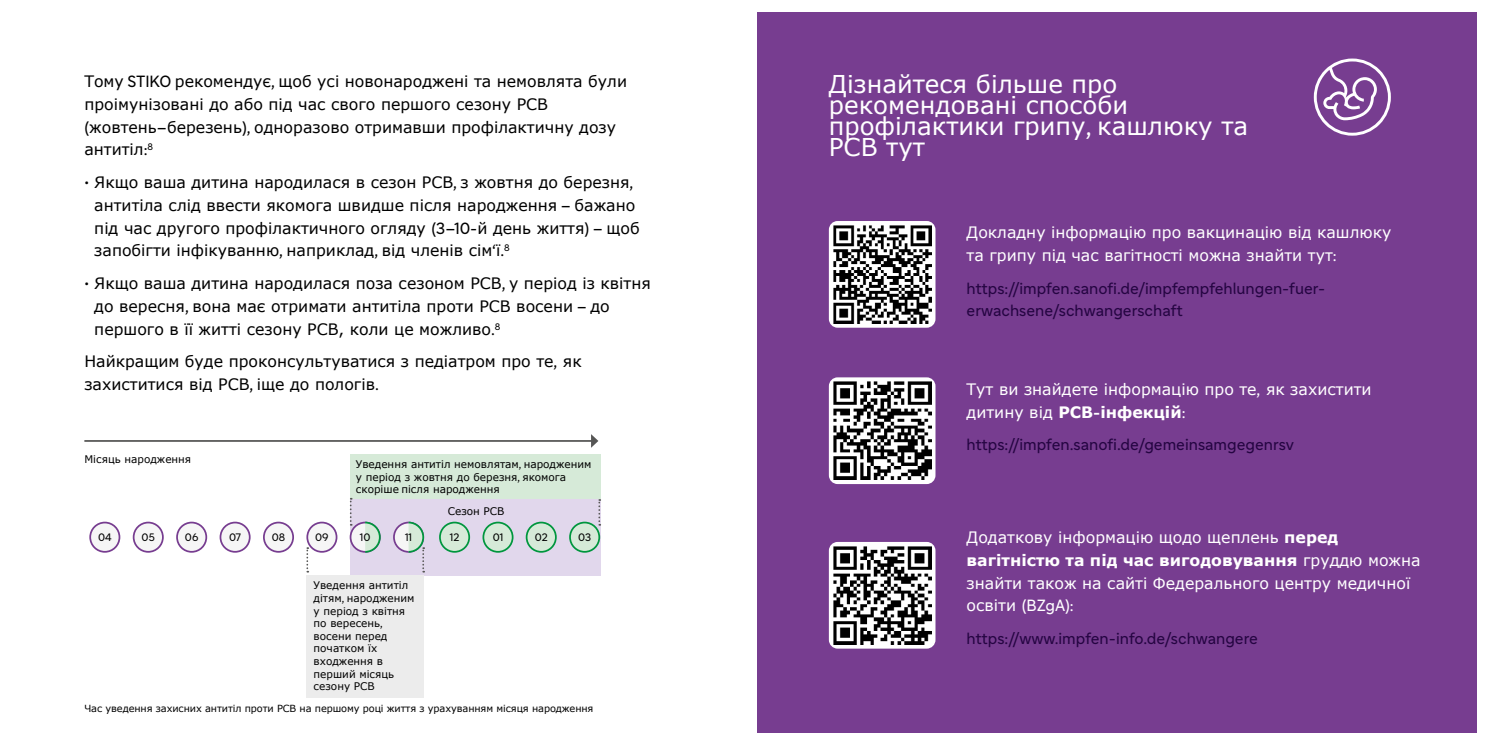
<style>
.page{position:relative;width:1489px;height:745px;background:#fff}
.page>*{position:absolute;margin:0;border:0;box-sizing:border-box;transform-origin:0 0}
.t1{font:24.5px/21px "Verdana";color:#fff}
.t2{font:15.75px/22.8px "Verdana";color:#000}
.t3{font:15.75px/22.8px "Verdana";color:#fff}
.t4{font:15.75px/22.8px "Sanofi Sans";color:#250542}
.t5{font:10.5px/12.6px "Verdana";color:#000}
.t6{font:10.5px "Sanofi Sans";color:#000}
.t7{font:9.8px "Verdana";letter-spacing:-.01em;color:#000}
.s1{font-family:"Sanofi Sans"}
.s2{font-weight:700}
.s3{font-family:"Sanofi Sans";font-weight:700}
.s4{font-family:"Verdana";color:#fff}
.s5{color:#fff}
</style>
<div class="page">
<div style="left:756px;top:12px;width:720px;height:720px;background:#773d90"></div>
<div style="left:828px;top:221px;width:107px;height:106px;background:#fff;border-radius:9px"></div>
<img style="left:833px;top:225px;width:98px;height:98px">
<div style="left:828px;top:377px;width:107px;height:106px;background:#fff;border-radius:9px"></div>
<img style="left:833px;top:381px;width:98px;height:98px">
<div style="left:828px;top:541px;width:107px;height:107px;background:#fff;border-radius:9px"></div>
<img style="left:833px;top:546px;width:98px;height:97px">
<svg style="left:1313px;top:58px;width:77px;height:78px"></svg>
<div style="left:350px;top:487px;width:250px;height:87px;background:#e1d7ec"></div>
<div style="left:350px;top:454px;width:250px;height:45px;background:#d6ead8"></div>
<svg style="left:306px;top:547px;width:2px;height:25px"></svg>
<svg style="left:350px;top:497px;width:2px;height:28px"></svg>
<svg style="left:598px;top:499px;width:2px;height:26px"></svg>
<div style="left:90px;top:522px;width:29px;height:29px;background:#f6f6f6;border-radius:50%"></div>
<div style="left:89px;top:521px;width:31px;height:31px;border:2px solid #773d90;border-radius:50%"></div>
<div style="left:220px;top:522px;width:30px;height:29px;background:#f6f6f6;border-radius:50%"></div>
<div style="left:219px;top:521px;width:31px;height:31px;border:2px solid #773d90;border-radius:50%"></div>
<div style="left:350px;top:522px;width:30px;height:29px;background:#f6f6f6;border-radius:50%"></div>
<div style="left:349px;top:521px;width:31px;height:31px;border:2px solid #773d90;border-radius:50%"></div>
<svg style="left:363px;top:521px;width:18px;height:32px"></svg>
<div style="left:526px;top:522px;width:30px;height:29px;background:#d6ead8;border-radius:50%"></div>
<div style="left:525px;top:521px;width:31px;height:31px;border:2px solid #00963e;border-radius:50%"></div>
<div style="left:394px;top:522px;width:29px;height:29px;background:#f6f6f6;border-radius:50%"></div>
<div style="left:393px;top:521px;width:31px;height:31px;border:2px solid #773d90;border-radius:50%"></div>
<svg style="left:407px;top:521px;width:18px;height:51px"></svg>
<div style="left:570px;top:522px;width:29px;height:29px;background:#d6ead8;border-radius:50%"></div>
<div style="left:569px;top:521px;width:31px;height:31px;border:2px solid #00963e;border-radius:50%"></div>
<div style="left:134px;top:522px;width:29px;height:29px;background:#f6f6f6;border-radius:50%"></div>
<div style="left:133px;top:521px;width:31px;height:31px;border:2px solid #773d90;border-radius:50%"></div>
<div style="left:264px;top:522px;width:29px;height:29px;background:#f6f6f6;border-radius:50%"></div>
<div style="left:263px;top:521px;width:31px;height:31px;border:2px solid #773d90;border-radius:50%"></div>
<div style="left:440px;top:522px;width:29px;height:29px;background:#d6ead8;border-radius:50%"></div>
<div style="left:439px;top:521px;width:31px;height:31px;border:2px solid #00963e;border-radius:50%"></div>
<div style="left:177px;top:522px;width:29px;height:29px;background:#f6f6f6;border-radius:50%"></div>
<div style="left:176px;top:521px;width:31px;height:31px;border:2px solid #773d90;border-radius:50%"></div>
<div style="left:307px;top:522px;width:29px;height:29px;background:#f6f6f6;border-radius:50%"></div>
<div style="left:306px;top:521px;width:31px;height:31px;border:2px solid #773d90;border-radius:50%"></div>
<div style="left:483px;top:522px;width:29px;height:29px;background:#d6ead8;border-radius:50%"></div>
<div style="left:482px;top:521px;width:31px;height:31px;border:2px solid #00963e;border-radius:50%"></div>
<div style="left:306px;top:574px;width:118px;height:123px;background:#ececec"></div>
<hr style="left:84px;top:440px;width:508px;height:1px;background:#565655">
<svg style="left:591px;top:434px;width:7px;height:13px"></svg>
<p class="t2" style="left:84px;top:70px;width:544px">Тому <span class="s1">STIKO</span> рекомендує<span class="s1">,</span> щоб усі новонароджені та немовлята були проімунізовані до або під час свого першого сезону РСВ <span class="s1">(</span>жовтень<span class="s1">–</span>березень<span class="s1">),</span> одноразово отримавши профілактичну дозу антитіл<span class="s1">:</span><sup>8</sup></p>
<p class="t2" style="left:94px;top:171px;width:547px;text-indent:-10px"><span class="s1">•</span> Якщо ваша дитина народилася в сезон РСВ<span class="s1">,</span> з жовтня до березня<span class="s1">, </span>антитіла слід ввести якомога швидше після народження <span class="s1">–</span> бажано під час другого профілактичного огляду <span class="s1">(3–10-</span>й день життя<span class="s1">) –</span> щоб запобігти інфікуванню<span class="s1">,</span> наприклад<span class="s1">,</span> від членів сім<span class="s1">‘</span>ї<span class="s1">.</span><sup>8</sup></p>
<p class="t2" style="left:94px;top:272px;width:558px;text-indent:-10px"><span class="s1">•</span> Якщо ваша дитина народилася поза сезоном РСВ<span class="s1">,</span> у період із квітня до вересня<span class="s1">,</span> вона має отримати антитіла проти РСВ восени <span class="s1">–</span> до першого в її житті сезону РСВ, коли це можливо<span class="s1">.</span><sup>8</sup></p>
<p class="t2" style="left:84px;top:350px;width:499px">Найкращим буде проконсультуватися з педіатром про те<span class="s1">,</span> як захиститися від РСВ<span class="s1">,</span> іще до пологів<span class="s1">.</span></p>
<p class="t5" style="left:84px;top:452px;width:108px">Місяць народження</p>
<p class="t5" style="left:356px;top:457px;width:237px">Уведення антитіл немовлятам<span class="s1">,</span> народженим у період з жовтня до березня<span class="s1">,</span> якомога скоріше після народження</p>
<p class="t5" style="left:448px;top:504px;width:58px">Сезон РСВ</p>
<p class="t6" style="left:98px;top:531px;width:15px">04</p>
<p class="t6" style="left:142px;top:531px;width:15px">05</p>
<p class="t6" style="left:185px;top:531px;width:15px">06</p>
<p class="t6" style="left:229px;top:531px;width:14px">07</p>
<p class="t6" style="left:272px;top:531px;width:15px">08</p>
<p class="t6" style="left:315px;top:531px;width:15px">09</p>
<p class="t6" style="left:360px;top:531px;width:12px">10</p>
<p class="t6" style="left:405px;top:531px;width:9px">11</p>
<p class="t6" style="left:450px;top:531px;width:11px">12</p>
<p class="t6" style="left:492px;top:531px;width:12px">01</p>
<p class="t6" style="left:535px;top:531px;width:14px">02</p>
<p class="t6" style="left:578px;top:531px;width:14px">03</p>
<p class="t5" style="left:313px;top:578px;width:102px">Уведення антитіл дітям<span class="s1">,</span> народженим у період з квітня по вересень<span class="s1">, </span>восени перед початком їх входження в перший місяць сезону РСВ</p>
<p class="t7" style="left:84px;top:701px;width:510px">Час уведення захисних антитіл проти РСВ на першому році життя з урахуванням місяця народження</p>
<h1 class="t1" style="left:828px;top:73px;width:421px">Дізнайтеся більше про рекомендовані способи профілактики грипу<span class="s1">,</span> кашлюку та<br>РСВ тут</h1>
<p class="t3" style="left:966px;top:220px;width:426px">Докладну інформацію про вакцинацію від кашлюку та грипу під час вагітності можна знайти тут<span class="s1">:</span></p>
<p class="t4" style="left:966px;top:276px;width:360px">https://impfen.sanofi.de/impfempfehlungen-fuer&shy;erwachsene/schwangerschaft</p>
<p class="t3" style="left:966px;top:377px;width:406px">Тут ви знайдете інформацію про те<span class="s1">,</span> як захистити дитину від <span class="s2">РСВ</span><span class="s3">-</span><span class="s2">інфекцій</span><span class="s1">:</span></p>
<p class="t4" style="left:966px;top:433px;width:329px">https://impfen.sanofi.de/gemeinsamgegenrsv</p>
<p class="t3" style="left:966px;top:525px;width:455px">Додаткову інформацію щодо щеплень <span class="s2">перед вагітністю та під час вигодовування</span> груддю можна знайти також на сайті Федерального центру медичної</p>
<p class="t4" style="left:966px;top:589px;width:293px;line-height:32.7px"><span class="s4">освіти</span> <span class="s5">(BZgA): </span>https://www.impfen-info.de/schwangere</p>
</div>
